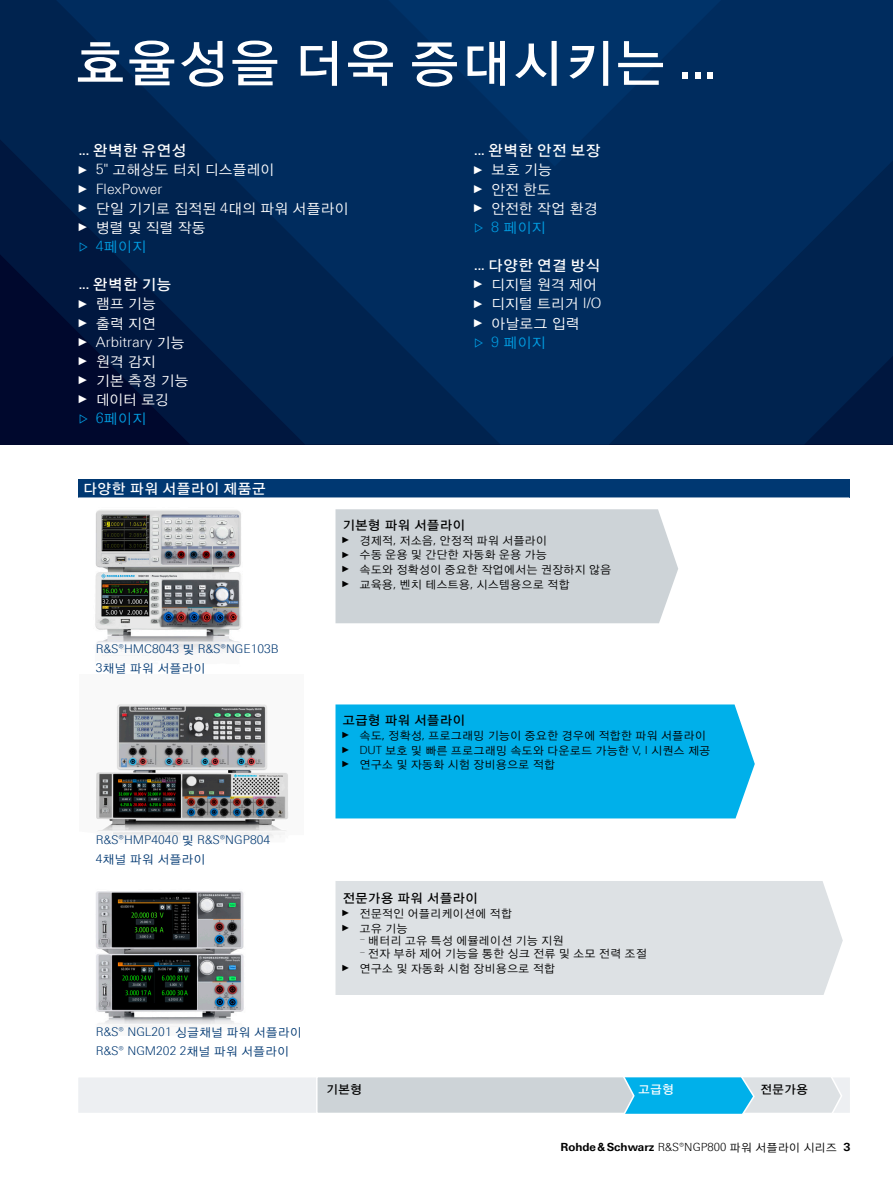
<style>
.page{position:relative;width:893px;height:1191px;background:#fff}
.page>*{position:absolute;margin:0;border:0;box-sizing:border-box;transform-origin:0 0}
.Seiten_Headline_34Pt{font:51px "YDIYGO130 KS Cpc EUC H";letter-spacing:.01em;color:#fff}
.Absatzfett_weiß{font:15px "YDIYGO130 KS Cpc EUC H";color:#fff}
.t1{font:14.25px "YDIYGO120 KS Cpc EUC H";letter-spacing:-.025em;color:#fff}
.t2{font:300 14.25px "Linotype Univers 330";letter-spacing:.005em;color:#fff}
.t3{font:14.25px "YDIYGO120 KS Cpc EUC H";color:#009ee3}
.Tabelleueberschrift{font:14.25px "YDIYGO130 KS Cpc EUC H";color:#fff}
.t4{font:14.25px "YDIYGO120 KS Cpc EUC H";letter-spacing:.13em;color:#fff}
.Tabellefett{font:12.75px "YDIYGO130 KS Cpc EUC H";color:#000}
.Bildunterschrift{font:300 12px/19.2px "Linotype Univers 330";color:#003872}
.Grafiktext_fett{font:12px "YDIYGO130 KS Cpc EUC H";color:#000}
.Grafiktext_fett-2{font:12px "YDIYGO130 KS Cpc EUC H";color:#fff}
.t5{font:11.25px "YDIYGO120 KS Cpc EUC H";color:#000}
.t6{font:700 11.25px "Linotype Univers 630";color:#000}
.s1{font-family:"Linotype Univers 620 Cn";font-weight:700}
.s2{font-family:"Arial Narrow";font-size:11.4px}
.s3{font-family:"Linotype Univers 330";font-weight:300}
.s4{font-family:"Arial Narrow";font-weight:400;font-size:11.4px}
.s5{font-family:"Linotype Univers 330";font-weight:300;font-size:11.4px}
.s6{font-family:"YDIYGO120 KS Cpc EUC H";font-weight:400}
.s7{font-family:"Arial Narrow";font-size:9px}
</style>
<div class="page">
<svg style="left:0;top:0;width:56px;height:444px;background:#00163e"></svg>
<svg style="left:56px;top:0;width:837px;height:444px;background:#002655"></svg>
<div style="left:388px;top:0;width:333px;height:166px;background:#003065"></div>
<div style="left:77px;top:1076px;width:774px;height:38px;background:#edeff2;border:2px solid #fff"></div>
<svg style="left:315px;top:1076px;width:528px;height:38px"></svg>
<div style="left:78px;top:478px;width:771px;height:19px;background:#003872"></div>
<div style="left:335px;top:704px;width:420px;height:114px;background:#00b0ea"></div>
<div style="left:335px;top:509px;width:343px;height:114px;background:#cdd3d7"></div>
<div style="left:335px;top:881px;width:508px;height:114px;background:#dde1e4"></div>
<img style="left:95px;top:509px;width:146px;height:147px">
<img style="left:96px;top:704px;width:193px;height:134px">
<img style="left:96px;top:891px;width:148px;height:136px">
<p class="Seiten_Headline_34Pt" style="left:75px;top:38px;width:643px">효율성을 더욱 증대시키는 <span class="s1">...</span></p>
<p class="Absatzfett_weiß" style="left:79px;top:143px;width:109px"><span class="s1">...</span> 완벽한 유연성</p>
<p class="t1" style="left:79px;top:163px;width:197px"><span class="s2">►</span> <span class="s3">5"</span> 고해상도 터치 디스플레이</p>
<p class="t2" style="left:79px;top:180px;width:85px"><span class="s4">►</span> FlexPower</p>
<p class="t1" style="left:79px;top:201px;width:272px"><span class="s2">►</span> 단일 기기로 집적된 <span class="s3">4</span>대의 파워 서플라이</p>
<p class="t4" style="left:79px;top:220px;width:129px"><span class="s2">►</span> 병렬및직렬작동</p>
<p class="t3" style="left:79px;top:240px;width:69px"><span class="s5">▷</span> <span class="s3">4</span>페이지</p>
<p class="Absatzfett_weiß" style="left:79px;top:277px;width:94px"><span class="s1">...</span> 완벽한 기능</p>
<p class="t1" style="left:79px;top:297px;width:79px"><span class="s2">►</span> 램프 기능</p>
<p class="t1" style="left:79px;top:316px;width:79px"><span class="s2">►</span> 출력 지연</p>
<p class="t2" style="left:79px;top:333px;width:108px"><span class="s4">►</span> Arbitrary <span class="s6">기능</span></p>
<p class="t1" style="left:79px;top:354px;width:79px"><span class="s2">►</span> 원격 감지</p>
<p class="t1" style="left:79px;top:374px;width:112px"><span class="s2">►</span> 기본 측정 기능</p>
<p class="t1" style="left:79px;top:393px;width:92px"><span class="s2">►</span> 데이터 로깅</p>
<p class="t3" style="left:79px;top:412px;width:69px"><span class="s5">▷</span> <span class="s3">6</span>페이지</p>
<p class="Tabelleueberschrift" style="left:83px;top:482px;width:184px">다양한 파워 서플라이 제품군</p>
<p class="Absatzfett_weiß" style="left:474px;top:143px;width:128px"><span class="s1">...</span> 완벽한 안전 보장</p>
<p class="t1" style="left:474px;top:163px;width:80px"><span class="s2">►</span> 보호 기능</p>
<p class="t1" style="left:474px;top:182px;width:78px"><span class="s2">►</span> 안전 한도</p>
<p class="t1" style="left:474px;top:201px;width:125px"><span class="s2">►</span> 안전한 작업 환경</p>
<p class="t3" style="left:474px;top:220px;width:73px"><span class="s5">▷</span> <span class="s3">8</span> 페이지</p>
<p class="Absatzfett_weiß" style="left:474px;top:258px;width:128px"><span class="s1">...</span> 다양한 연결 방식</p>
<p class="t1" style="left:474px;top:278px;width:124px"><span class="s2">►</span> 디지털 원격 제어</p>
<p class="t1" style="left:474px;top:297px;width:129px"><span class="s2">►</span> 디지털 트리거 <span class="s3">I/O</span></p>
<p class="t1" style="left:474px;top:316px;width:107px"><span class="s2">►</span> 아날로그 입력</p>
<p class="t3" style="left:474px;top:335px;width:73px"><span class="s5">▷</span> <span class="s3">9</span> 페이지</p>
<p class="Bildunterschrift" style="left:96px;top:639px;width:184px">R&amp;S®HMC8043 <span class="s6">및</span> R&amp;S®NGE103B<br>3<span class="s6">채널 파워 서플라이</span></p>
<p class="Bildunterschrift" style="left:96px;top:830px;width:176px">R&amp;S®HMP4040 <span class="s6">및</span> R&amp;S®NGP804<br>4<span class="s6">채널 파워 서플라이</span></p>
<p class="Bildunterschrift" style="left:96px;top:1021px;width:207px">R&amp;S® NGL201 <span class="s6">싱글채널 파워 서플라이<br></span>R&amp;S® NGM202 2<span class="s6">채널 파워 서플라이</span></p>
<p class="Tabellefett" style="left:342px;top:519px;width:124px">기본형 파워 서플라이</p>
<p class="t5" style="left:342px;top:535px;width:206px"><span class="s7">►</span> 경제적<span class="s3">,</span> 저소음<span class="s3">,</span> 안정적 파워 서플라이</p>
<p class="t5" style="left:342px;top:549px;width:206px"><span class="s7">►</span> 수동 운용 및 간단한 자동화 운용 가능</p>
<p class="t5" style="left:342px;top:564px;width:271px"><span class="s7">►</span> 속도와 정확성이 중요한 작업에서는 권장하지 않음</p>
<p class="t5" style="left:342px;top:579px;width:229px"><span class="s7">►</span> 교육용<span class="s3">,</span> 벤치 테스트용<span class="s3">,</span> 시스템용으로 적합</p>
<p class="Tabellefett" style="left:342px;top:714px;width:124px">고급형 파워 서플라이</p>
<p class="t5" style="left:342px;top:730px;width:365px"><span class="s7">►</span> 속도<span class="s3">,</span> 정확성<span class="s3">,</span> 프로그래밍 기능이 중요한 경우에 적합한 파워 서플라이</p>
<p class="t5" style="left:342px;top:744px;width:370px"><span class="s7">►</span> <span class="s3">DUT</span> 보호 및 빠른 프로그래밍 속도와 다운로드 가능한 <span class="s3">V, I</span> 시퀀스 제공</p>
<p class="t5" style="left:342px;top:759px;width:214px"><span class="s7">►</span> 연구소 및 자동화 시험 장비용으로 적합</p>
<p class="Tabellefett" style="left:342px;top:892px;width:137px">전문가용 파워 서플라이</p>
<p class="t5" style="left:342px;top:908px;width:171px"><span class="s7">►</span> 전문적인 어플리케이션에 적합</p>
<p class="t5" style="left:342px;top:922px;width:67px"><span class="s7">►</span> 고유 기능</p>
<p class="t5" style="left:359px;top:935px;width:206px"><sup>—</sup> 배터리 고유 특성 에뮬레이션 기능 지원</p>
<p class="t5" style="left:359px;top:948px;width:289px"><sup>—</sup> 전자 부하 제어 기능을 통한 싱크 전류 및 소모 전력 조절</p>
<p class="t5" style="left:342px;top:962px;width:214px"><span class="s7">►</span> 연구소 및 자동화 시험 장비용으로 적합</p>
<p class="Grafiktext_fett" style="left:326px;top:1083px;width:37px">기본형</p>
<p class="Grafiktext_fett-2" style="left:638px;top:1083px;width:37px">고급형</p>
<p class="Grafiktext_fett" style="left:760px;top:1083px;width:50px">전문가용</p>
<p class="t6" style="left:560px;top:1139px;width:291px">Rohde&amp;Schwarz <span class="s3">R&amp;S®NGP800</span> <span class="s6">파워 서플라이 시리즈</span> 3</p>
</div>
